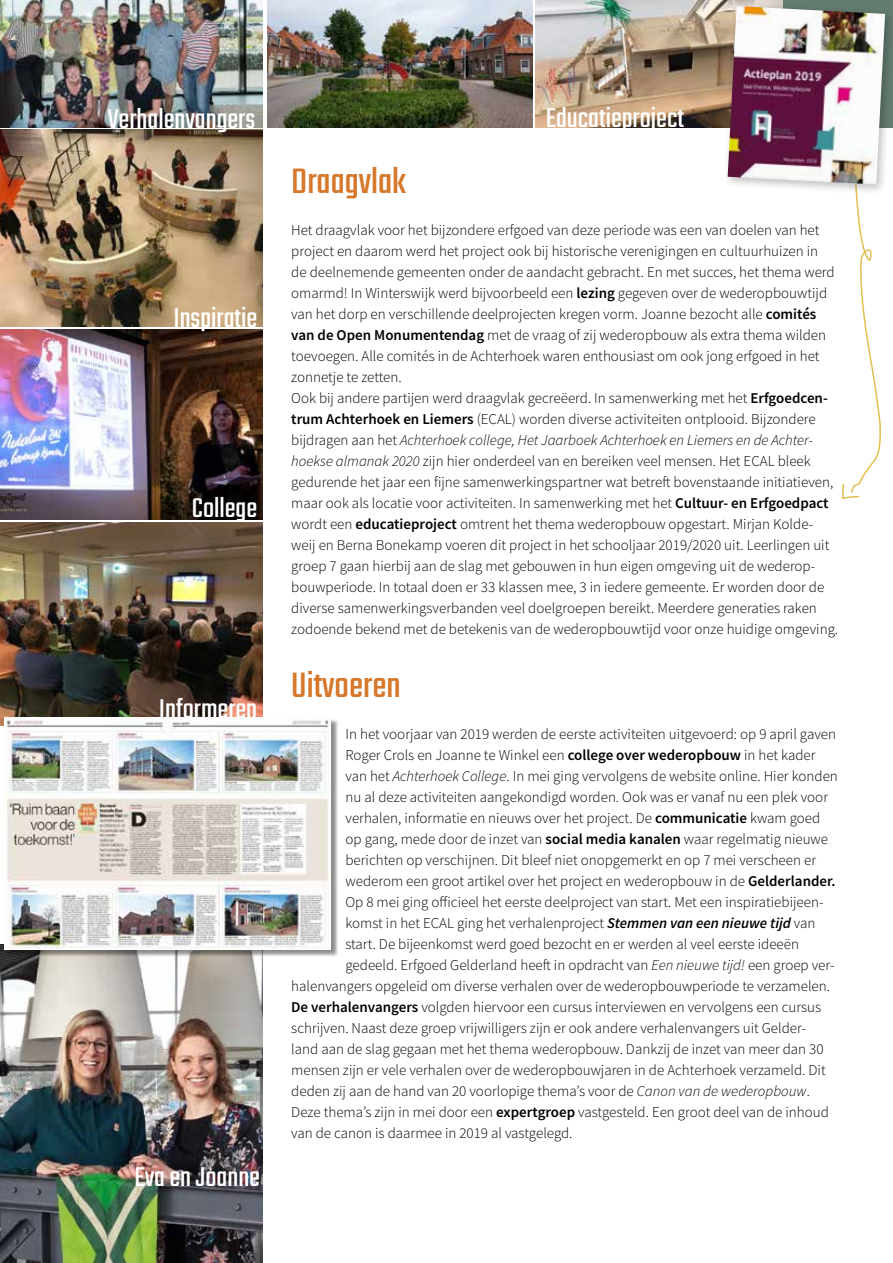
<style>
.page{position:relative;width:893px;height:1263px;background:#fff}
.page>*{position:absolute;margin:0;border:0;box-sizing:border-box;transform-origin:0 0}
.t1{font:39px "Teko";color:#d6772a}
.t2{font:30px "Teko";color:#fff}
.t3{font:300 15px/21px "Source Sans Pro";color:#000}
.s1{font-weight:600}
.s2{font-style:italic}
.s3{font-weight:600;font-style:italic}
</style>
<div class="page">
<img style="left:0;top:522px;width:262px;height:203px">
<img style="left:0;top:329px;width:262px;height:190px">
<img style="left:0;top:0;width:262px;height:127px">
<img style="left:536px;top:0;width:246px;height:128px">
<img style="left:0;top:944px;width:262px;height:319px">
<img style="left:0;top:130px;width:262px;height:197px">
<img style="left:268px;top:0;width:265px;height:127px">
<div style="left:5px;top:718px;width:334px;height:239px;background:#000;opacity:.45"></div>
<img style="left:4px;top:718px;width:327px;height:231px">
<svg style="left:842px;top:195px;width:39px;height:304px"></svg>
<div style="left:723px;top:2px;width:170px;height:193px;background:#000;opacity:.25"></div>
<img style="left:728px;top:6px;width:157px;height:179px">
<h2 class="t2" style="left:108px;top:102px;width:149px">Verhalenvangers</h2>
<h2 class="t2" style="left:173px;top:301px;width:85px">Inspiratie</h2>
<h2 class="t2" style="left:192px;top:491px;width:67px">College</h2>
<h2 class="t2" style="left:159px;top:692px;width:100px">Informeren</h2>
<h2 class="t2" style="left:134px;top:1160px;width:127px">Eva en Joanne</h2>
<h2 class="t2" style="left:546px;top:101px;width:140px">Educatieproject</h2>
<h1 class="t1" style="left:291px;top:159px;width:116px">Draagvlak</h1>
<p class="t3" style="left:291px;top:219px;width:548px">Het draagvlak voor het bijzondere erfgoed van deze periode was een van doelen van het project en daarom werd het project ook bij historische verenigingen en cultuurhuizen in<br>de deelnemende gemeenten onder de aandacht gebracht. En met succes, het thema werd omarmd! In Winterswijk werd bijvoorbeeld een <span class="s1">lezing</span> gegeven over de wederopbouwtijd van het dorp en verschillende deelprojecten kregen vorm. Joanne bezocht alle <span class="s1">comités van de Open Monumentendag</span> met de vraag of zij wederopbouw als extra thema wilden toevoegen. Alle comités in de Achterhoek waren enthousiast om ook jong erfgoed in het zonnetje te zetten.<br>Ook bij andere partijen werd draagvlak gecreëerd. In samenwerking met het <span class="s1">Erfgoedcen&shy;trum Achterhoek en Liemers</span> (ECAL) worden diverse activiteiten ontplooid. Bijzondere bijdragen aan het <span class="s2">Achterhoek college, Het Jaarboek Achterhoek en Liemers en de Achter&shy;hoekse almanak 2020</span> zijn hier onderdeel van en bereiken veel mensen. Het ECAL bleek gedurende het jaar een fijne samenwerkingspartner wat betreft bovenstaande initiatieven, maar ook als locatie voor activiteiten. In samenwerking met het <span class="s1">Cultuur- en Erfgoedpact </span>wordt een <span class="s1">educatieproject</span> omtrent het thema wederopbouw opgestart. Mirjan Kolde&shy;weij en Berna Bonekamp voeren dit project in het schooljaar 2019/2020 uit. Leerlingen uit groep 7 gaan hierbij aan de slag met gebouwen in hun eigen omgeving uit de wederop&shy;bouwperiode. In totaal doen er 33 klassen mee, 3 in iedere gemeente. Er worden door de diverse samenwerkingsverbanden veel doelgroepen bereikt. Meerdere generaties raken zodoende bekend met de betekenis van de wederopbouwtijd voor onze huidige omgeving.</p>
<h1 class="t1" style="left:291px;top:663px;width:111px">Uitvoeren</h1>
<p class="t3" style="left:345px;top:723px;width:492px">In het voorjaar van 2019 werden de eerste activiteiten uitgevoerd: op 9 april gaven</p>
<p class="t3" style="left:345px;top:744px;width:472px">Roger Crols en Joanne te Winkel een <span class="s1">college over wederopbouw</span> in het kader</p>
<p class="t3" style="left:345px;top:765px;width:494px">van het <span class="s2">Achterhoek College</span>. In mei ging vervolgens de website online. Hier konden</p>
<p class="t3" style="left:345px;top:786px;width:484px">nu al deze activiteiten aangekondigd worden. Ook was er vanaf nu een plek voor</p>
<p class="t3" style="left:345px;top:807px;width:476px">verhalen, informatie en nieuws over het project. De <span class="s1">communicatie</span> kwam goed</p>
<p class="t3" style="left:345px;top:828px;width:484px">op gang, mede door de inzet van <span class="s1">social media kanalen</span> waar regelmatig nieuwe</p>
<p class="t3" style="left:345px;top:849px;width:472px">berichten op verschijnen. Dit bleef niet onopgemerkt en op 7 mei verscheen er</p>
<p class="t3" style="left:345px;top:870px;width:492px">wederom een groot artikel over het project en wederopbouw in de <span class="s1">Gelderlander.</span></p>
<p class="t3" style="left:345px;top:891px;width:479px">Op 8 mei ging officieel het eerste deelproject van start. Met een inspiratiebijeen-</p>
<p class="t3" style="left:345px;top:912px;width:472px">komst in het ECAL ging het verhalenproject <span class="s3">Stemmen van een nieuwe tijd</span> van</p>
<p class="t3" style="left:345px;top:933px;width:455px">start. De bijeenkomst werd goed bezocht en er werden al veel eerste ideeën</p>
<p class="t3" style="left:345px;top:954px;width:490px">gedeeld. Erfgoed Gelderland heeft in opdracht van <span class="s2">Een nieuwe tijd!</span> een groep ver-</p>
<p class="t3" style="left:291px;top:975px;width:540px">halenvangers opgeleid om diverse verhalen over de wederopbouwperiode te verzamelen.</p>
<p class="t3" style="left:291px;top:996px;width:532px"><span class="s1">De verhalenvangers</span> volgden hiervoor een cursus interviewen en vervolgens een cursus</p>
<p class="t3" style="left:291px;top:1017px;width:516px">schrijven. Naast deze groep vrijwilligers zijn er ook andere verhalenvangers uit Gelder-</p>
<p class="t3" style="left:291px;top:1038px;width:534px">land aan de slag gegaan met het thema wederopbouw. Dankzij de inzet van meer dan 30</p>
<p class="t3" style="left:291px;top:1059px;width:536px">mensen zijn er vele verhalen over de wederopbouwjaren in de Achterhoek verzameld. Dit</p>
<p class="t3" style="left:291px;top:1080px;width:520px">deden zij aan de hand van 20 voorlopige thema’s voor de <span class="s2">Canon van de wederopbouw</span>.</p>
<p class="t3" style="left:291px;top:1101px;width:539px">Deze thema’s zijn in mei door een <span class="s1">expertgroep</span> vastgesteld. Een groot deel van de inhoud</p>
<p class="t3" style="left:291px;top:1122px;width:283px">van de canon is daarmee in 2019 al vastgelegd.</p>
</div>
